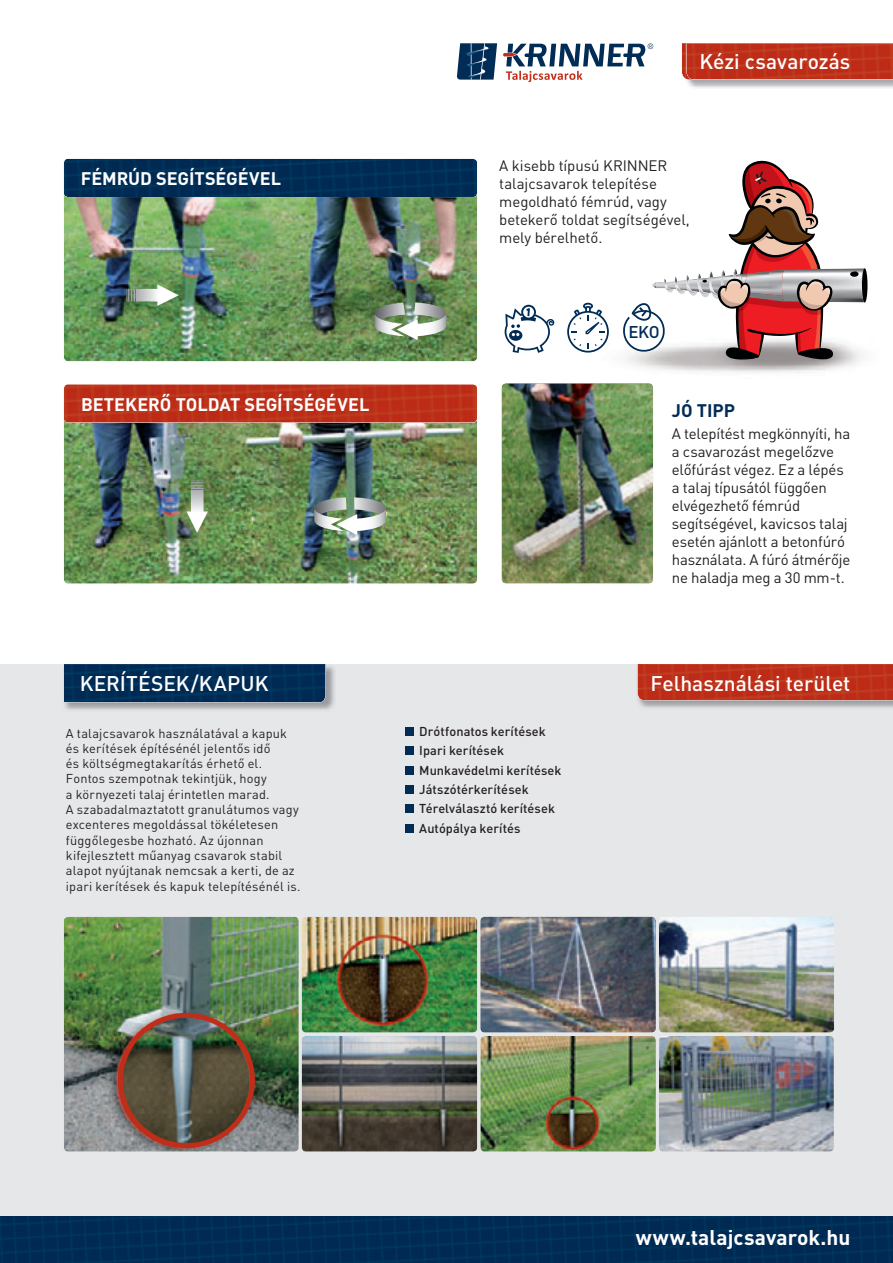
<style>
.page{position:relative;width:893px;height:1263px;background:#fff}
.page>*{position:absolute;margin:0;border:0;box-sizing:border-box;transform-origin:0 0}
.t1{font:500 21px "DIN Pro";color:#fff}
.t2{font:700 21px "DIN Pro";letter-spacing:-.005em;color:#fff}
.t3{font:700 18px "DIN Pro";color:#fff}
.t4{font:700 18px "DIN Pro";color:#002c55}
.t5{font:500 16.8px "DIN Pro";color:#002c55}
.t6{font:15px/18px "DIN Pro";letter-spacing:-.01em;color:#231f20}
.t7{font:12.75px/15.3px "DIN Pro";letter-spacing:.015em;color:#231f20}
.t8{font:500 12.75px/19.4px "DIN Pro";letter-spacing:.005em;color:#231f20}
</style>
<div class="page">
<div style="left:0;top:664px;width:893px;height:599px;background:#e6e7e9"></div>
<img style="left:638px;top:700px;width:255px;height:8px">
<img style="left:637px;top:664px;width:256px;height:36px">
<div style="left:405px;top:727px;width:9px;height:9px;background:#002c55"></div>
<div style="left:405px;top:746px;width:9px;height:9px;background:#002c55"></div>
<div style="left:405px;top:766px;width:9px;height:9px;background:#002c55"></div>
<div style="left:405px;top:785px;width:9px;height:9px;background:#002c55"></div>
<div style="left:405px;top:804px;width:9px;height:9px;background:#002c55"></div>
<div style="left:405px;top:824px;width:9px;height:9px;background:#002c55"></div>
<img style="left:64px;top:917px;width:235px;height:235px;border-radius:4px">
<img style="left:480px;top:917px;width:176px;height:115px;border-radius:4px">
<img style="left:659px;top:917px;width:175px;height:115px;border-radius:4px">
<img style="left:302px;top:1036px;width:175px;height:116px;border-radius:4px">
<img style="left:480px;top:1036px;width:176px;height:116px;border-radius:4px">
<img style="left:659px;top:1036px;width:175px;height:116px;border-radius:4px">
<img style="left:302px;top:917px;width:175px;height:115px;border-radius:4px">
<div style="left:118px;top:1013px;width:137px;height:135px;border:5px solid #c02d19;border-radius:50%"></div>
<div style="left:862px;top:268px;width:5px;height:34px;background:#010203;border-radius:50%"></div>
<img style="left:502px;top:383px;width:151px;height:200px;border-radius:4px">
<svg style="left:567px;top:303px;width:42px;height:50px"></svg>
<svg style="left:505px;top:305px;width:49px;height:48px"></svg>
<svg style="left:621px;top:160px;width:244px;height:203px"></svg>
<img style="left:64px;top:421px;width:413px;height:163px">
<svg style="left:186px;top:481px;width:22px;height:52px"></svg>
<img style="left:314px;top:497px;width:72px;height:38px">
<img style="left:64px;top:384px;width:413px;height:39px;border-radius:4px">
<img style="left:64px;top:195px;width:413px;height:166px">
<svg style="left:127px;top:284px;width:52px;height:22px"></svg>
<svg style="left:375px;top:303px;width:71px;height:37px"></svg>
<img style="left:64px;top:159px;width:413px;height:38px;border-radius:4px">
<img style="left:686px;top:79px;width:207px;height:9px">
<svg style="left:682px;top:43px;width:5px;height:36px"></svg>
<img style="left:687px;top:43px;width:206px;height:36px">
<img style="left:0;top:1216px;width:893px;height:47px">
<img style="left:64px;top:664px;width:272px;height:46px">
<img style="left:64px;top:664px;width:262px;height:38px">
<svg style="left:457px;top:43px;width:40px;height:37px"></svg>
<svg style="left:503px;top:43px;width:150px;height:39px"></svg>
<h2 class="t3" style="left:81px;top:172px;width:202px">FÉMRÚD SEGÍTSÉGÉVEL</h2>
<h2 class="t3" style="left:81px;top:398px;width:290px">BETEKERŐ TOLDAT SEGÍTSÉGÉVEL</h2>
<h1 class="t1" style="left:80px;top:676px;width:190px">KERÍTÉSEK/KAPUK</h1>
<h1 class="t1" style="left:700px;top:54px;width:152px">Kézi csavarozás</h1>
<p class="t6" style="left:499px;top:158px;width:192px">A kisebb típusú KRINNER talajcsavarok telepítése megoldható fémrúd, vagy betekerő toldat segítségével, mely bérelhető.</p>
<h3 class="t5" style="left:628px;top:326px;width:33px">EKO</h3>
<h2 class="t4" style="left:672px;top:404px;width:65px">JÓ TIPP</h2>
<p class="t6" style="left:672px;top:427px;width:180px">A telepítést megkönnyíti, ha a csavarozást megelőzve előfúrást végez. Ez a lépés a talaj típusától függően elvégezhető fémrúd segítségével, kavicsos talaj esetén ajánlott a betonfúró használata. A fúró átmérője ne haladja meg a 30 mm-t.</p>
<h1 class="t1" style="left:651px;top:676px;width:201px">Felhasználási terület</h1>
<p class="t7" style="left:66px;top:727px;width:236px">A talajcsavarok használatával a kapuk és kerítések építésénél jelentős idő<br>és költségmegtakarítás érhető el.<br>Fontos szempotnak tekintjük, hogy<br>a környezeti talaj érintetlen marad.<br>A szabadalmaztatott granulátumos vagy excenteres megoldással tökéletesen függőlegesbe hozható. Az újonnan kifejlesztett műanyag csavarok stabil alapot nyújtanak nemcsak a kerti, de az ipari kerítések és kapuk telepítésénél is.</p>
<p class="t8" style="left:419px;top:723px;width:144px">Drótfonatos kerítések<br>Ipari kerítések<br>Munkavédelmi kerítések<br>Játszótérkerítések<br>Térelválasztó kerítések<br>Autópálya kerítés</p>
<h1 class="t2" style="left:636px;top:1230px;width:216px">www.talajcsavarok.hu</h1>
</div>
